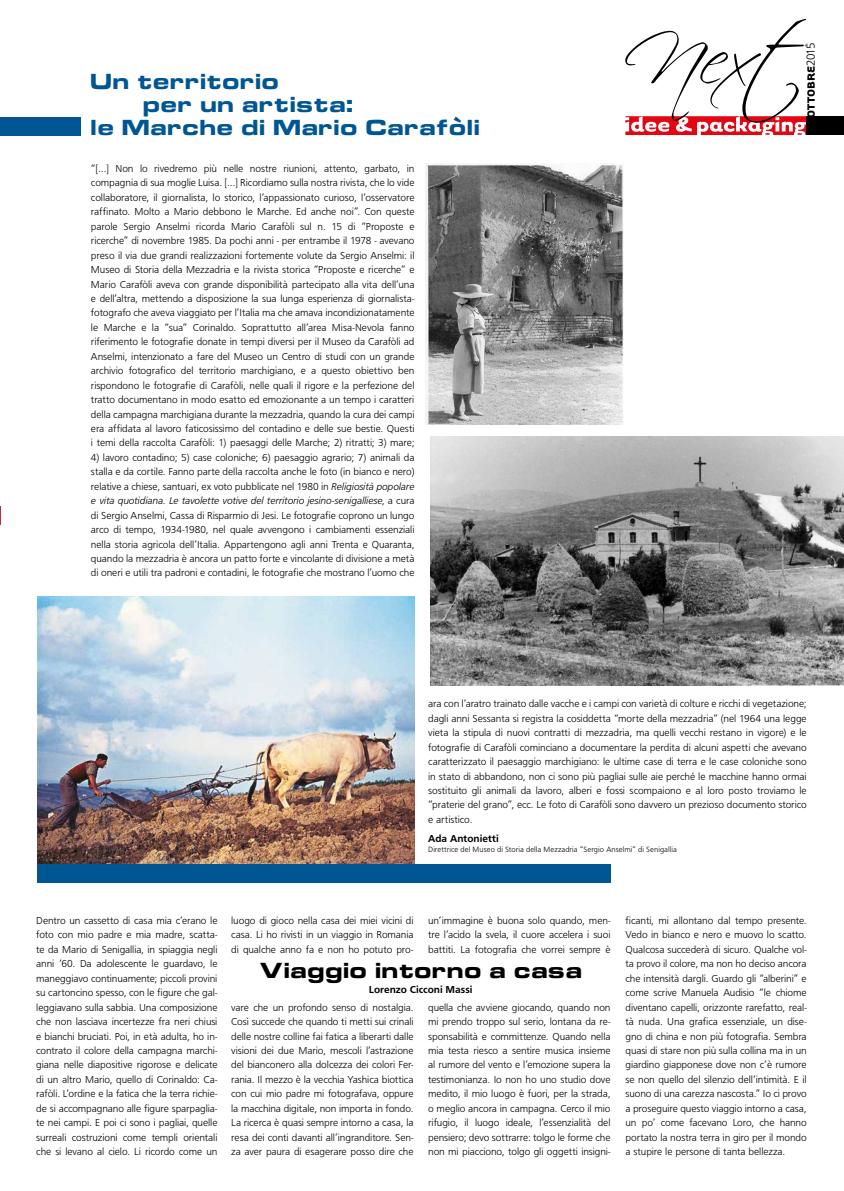
<style>
.page{position:relative;width:844px;height:1191px;background:#fff}
.page>*{position:absolute;margin:0;border:0;box-sizing:border-box;transform-origin:0 0}
.t1{font:22.75px "Microgramma Bld";letter-spacing:.05em;color:#005693}
.t2{font:22.75px "Microgramma Bld";letter-spacing:.05em;color:#000}
.t3{font:700 12.08px "Tarzana Wide";letter-spacing:.005em;color:#000}
.t4{font:10.5px/14.4px "Frugal Sans Light DTC";letter-spacing:-.01em;color:#000;text-align:justify}
.t5{font:10.5px "Frugal Sans Light Italic DTC";letter-spacing:-.01em;color:#000}
.t6{font:10.5px "Frugal Sans Bold DTC";color:#000}
.t7{font:7.88px "Frugal Sans Light DTC";letter-spacing:.005em;color:#000}
.s1{font-family:"Frugal Sans Light Italic DTC"}
.s2{font-family:"Frugal Sans Light DTC"}
.s3{font-family:"Frugal Sans Light DTC";font-weight:400}
</style>
<div class="page">
<img style="left:37px;top:597px;width:377px;height:267px">
<img style="left:430px;top:436px;width:413px;height:249px">
<svg style="left:0;top:506px;width:1px;height:19px"></svg>
<div style="left:37px;top:864px;width:573px;height:19px;background:#005693"></div>
<div style="left:0;top:117px;width:80px;height:18px;background:#005693"></div>
<div style="left:806px;top:117px;width:37px;height:18px;background:#000"></div>
<svg style="left:625px;top:19px;width:181px;height:116px"></svg>
<img style="left:425px;top:164px;width:198px;height:261px">
<h1 class="t1" style="left:91px;top:67px;width:189px">Un territorio</h1>
<h1 class="t1" style="left:143px;top:89px;width:211px">per un artista:</h1>
<h1 class="t1" style="left:91px;top:112px;width:390px">le Marche di Mario Carafòli</h1>
<p class="t4" style="left:91px;top:161px;width:325px">“[…] Non lo rivedremo più nelle nostre riunioni, attento, garbato, in compagnia di sua moglie Luisa. […] Ricordiamo sulla nostra rivista, che lo vide collaboratore, il giornalista, lo storico, l’appassionato curioso, l’osservatore raffinato. Molto a Mario debbono le Marche. Ed anche noi”. Con queste parole Sergio Anselmi ricorda Mario Carafòli sul n. 15 di “Proposte e ricerche” di novembre 1985. Da pochi anni - per entrambe il 1978 - avevano preso il via due grandi realizzazioni fortemente volute da Sergio Anselmi: il Museo di Storia della Mezzadria e la rivista storica “Proposte e ricerche” e Mario Carafòli aveva con grande disponibilità partecipato alla vita dell’una e dell’altra, mettendo a disposizione la sua lunga esperienza di giornalista&shy;fotografo che aveva viaggiato per l’Italia ma che amava incondizionatamente le Marche e la “sua” Corinaldo. Soprattutto all’area Misa-Nevola fanno riferimento le fotografie donate in tempi diversi per il Museo da Carafòli ad Anselmi, intenzionato a fare del Museo un Centro di studi con un grande archivio fotografico del territorio marchigiano, e a questo obiettivo ben rispondono le fotografie di Carafòli, nelle quali il rigore e la perfezione del tratto documentano in modo esatto ed emozionante a un tempo i caratteri della campagna marchigiana durante la mezzadria, quando la cura dei campi era affidata al lavoro faticosissimo del contadino e delle sue bestie. Questi i temi della raccolta Carafòli: 1) paesaggi delle Marche; 2) ritratti; 3) mare;</p>
<p class="t4" style="left:91px;top:450px;width:325px">4) lavoro contadino; 5) case coloniche; 6) paesaggio agrario; 7) animali da stalla e da cortile. Fanno parte della raccolta anche le foto (in bianco e nero) relative a chiese, santuari, ex voto pubblicate nel 1980 in <span class="s1">Religiosità popolare</span></p>
<p class="t5" style="left:91px;top:495px;width:325px">e vita quotidiana. Le tavolette votive del territorio jesino-senigalliese<span class="s2">, a cura</span></p>
<p class="t4" style="left:91px;top:508px;width:325px">di Sergio Anselmi, Cassa di Risparmio di Jesi. Le fotografie coprono un lungo arco di tempo, 1934-1980, nel quale avvengono i cambiamenti essenziali nella storia agricola dell’Italia. Appartengono agli anni Trenta e Quaranta, quando la mezzadria è ancora un patto forte e vincolante di divisione a metà di oneri e utili tra padroni e contadini, le fotografie che mostrano l’uomo che</p>
<p class="t3" style="left:803px;top:118px;width:76px;rotate:-90deg">OTTOBRE<span class="s3">2015</span></p>
<p class="t4" style="left:428px;top:696px;width:380px">ara con l’aratro trainato dalle vacche e i campi con varietà di colture e ricchi di vegetazione; dagli anni Sessanta si registra la cosiddetta “morte della mezzadria” (nel 1964 una legge vieta la stipula di nuovi contratti di mezzadria, ma quelli vecchi restano in vigore) e le fotografie di Carafòli cominciano a documentare la perdita di alcuni aspetti che avevano caratterizzato il paesaggio marchigiano: le ultime case di terra e le case coloniche sono in stato di abbandono, non ci sono più pagliai sulle aie perché le macchine hanno ormai sostituito gli animali da lavoro, alberi e fossi scompaiono e al loro posto troviamo le “praterie del grano”, ecc. Le foto di Carafòli sono davvero un prezioso documento storico e artistico.</p>
<p class="t6" style="left:428px;top:832px;width:72px">Ada Antonietti</p>
<p class="t7" style="left:428px;top:844px;width:250px">Direttrice del Museo di Storia della Mezzadria “Sergio Anselmi” di Senigallia</p>
<p class="t4" style="left:36px;top:913px;width:183px">Dentro un cassetto di casa mia c’erano le foto con mio padre e mia madre, scatta&shy;te da Mario di Senigallia, in spiaggia negli anni ‘60. Da adolescente le guardavo, le maneggiavo continuamente; piccoli provini su cartoncino spesso, con le figure che gal&shy;leggiavano sulla sabbia. Una composizione che non lasciava incertezze fra neri chiusi e bianchi bruciati. Poi, in età adulta, ho in&shy;contrato il colore della campagna marchi&shy;giana nelle diapositive rigorose e delicate di un altro Mario, quello di Corinaldo: Ca&shy;rafòli. L’ordine e la fatica che la terra richie&shy;de si accompagnano alle figure sparpaglia&shy;te nei campi. E poi ci sono i pagliai, quelle surreali costruzioni come templi orientali che si levano al cielo. Li ricordo come un</p>
<p class="t4" style="left:231px;top:913px;width:184px">luogo di gioco nella casa dei miei vicini di casa. Li ho rivisti in un viaggio in Romania di qualche anno fa e non ho potuto pro-</p>
<p class="t4" style="left:428px;top:913px;width:184px">un’immagine è buona solo quando, men&shy;tre l’acido la svela, il cuore accelera i suoi battiti. La fotografia che vorrei sempre è</p>
<h1 class="t2" style="left:259px;top:955px;width:323px">Viaggio intorno a casa</h1>
<p class="t6" style="left:369px;top:983px;width:105px">Lorenzo Cicconi Massi</p>
<p class="t4" style="left:231px;top:1000px;width:184px">vare che un profondo senso di nostalgia.<br>Così succede che quando ti metti sui crinali delle nostre colline fai fatica a liberarti dalle visioni dei due Mario, mescoli l’astrazione del bianconero alla dolcezza dei colori Fer&shy;rania. Il mezzo è la vecchia Yashica biottica con cui mio padre mi fotografava, oppure la macchina digitale, non importa in fondo.<br>La ricerca è quasi sempre intorno a casa, la resa dei conti davanti all’ingranditore. Sen&shy;za aver paura di esagerare posso dire che</p>
<p class="t4" style="left:428px;top:1000px;width:184px">quella che avviene giocando, quando non mi prendo troppo sul serio, lontana da re&shy;sponsabilità e committenze. Quando nella mia testa riesco a sentire musica insieme al rumore del vento e l’emozione supera la testimonianza. Io non ho uno studio dove medito, il mio luogo è fuori, per la strada, o meglio ancora in campagna. Cerco il mio rifugio, il luogo ideale, l’essenzialità del pensiero; devo sottrarre: tolgo le forme che non mi piacciono, tolgo gli oggetti insigni-</p>
<p class="t4" style="left:625px;top:913px;width:183px">ficanti, mi allontano dal tempo presente.<br>Vedo in bianco e nero e muovo lo scatto.<br>Qualcosa succederà di sicuro. Qualche vol&shy;ta provo il colore, ma non ho deciso ancora che intensità dargli. Guardo gli “alberini” e come scrive Manuela Audisio “le chiome diventano capelli, orizzonte rarefatto, real&shy;tà nuda. Una grafica essenziale, un dise&shy;gno di china e non più fotografia. Sembra quasi di stare non più sulla collina ma in un giardino giapponese dove non c’è rumore se non quello del silenzio dell’intimità. E il suono di una carezza nascosta.” Io ci provo a proseguire questo viaggio intorno a casa, un po’ come facevano Loro, che hanno portato la nostra terra in giro per il mondo a stupire le persone di tanta bellezza.</p>
</div>
